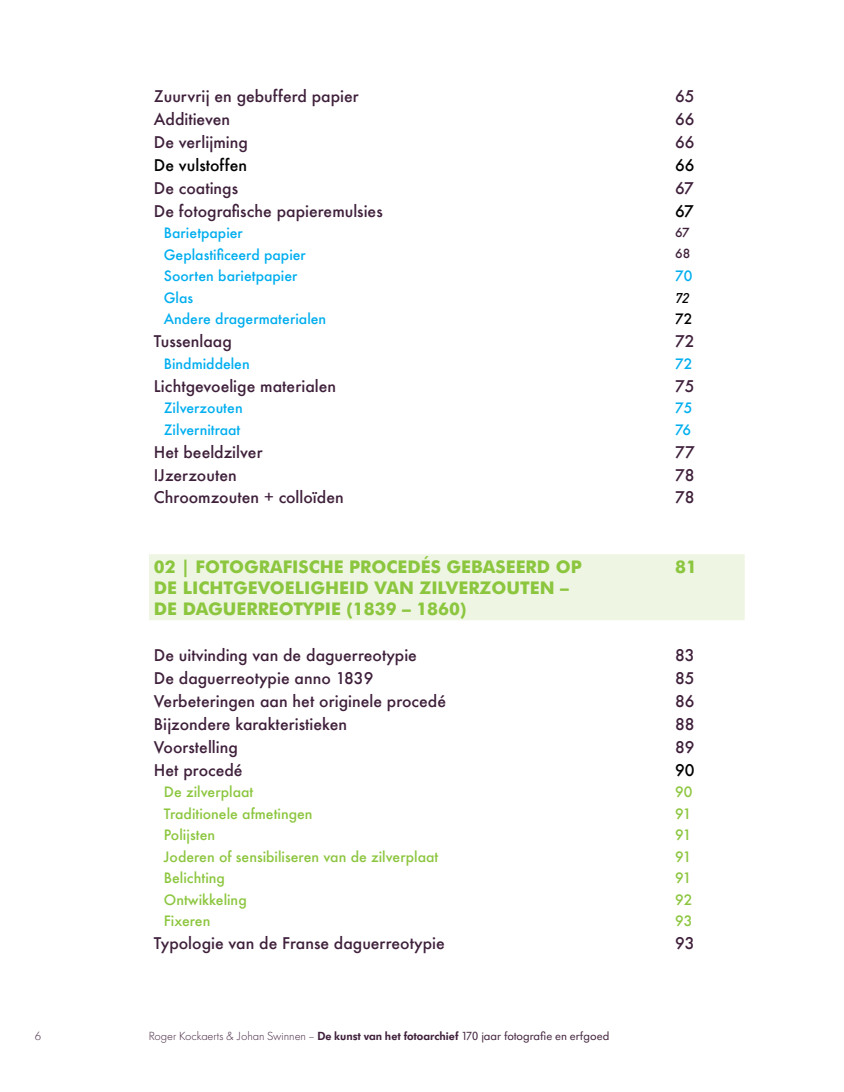
<style>
.page{position:relative;width:844px;height:1092px;background:#fff}
.page>*{position:absolute;margin:0;border:0;box-sizing:border-box;transform-origin:0 0}
.t1{font:700 17.5px/21px "Futura BT";color:#8cc63f}
.t2{font:500 15.75px "Futura";color:#3f203b}
.t3{font:500 15.75px "Futura";color:#000}
.t4{font:500 14px "Futura";color:#8cc63f}
.t5{font:500 14px "Futura";color:#00aeef}
.t6{font:italic 500 14px "DIN";color:#000}
.t7{font:500 14px "Futura";color:#000}
.t8{font:200 12.25px "Futura SB";color:#3f203b}
.t9{font:500 12.25px "Futura";color:#3f203b}
.s1{font-family:"Futura SB Dem Bol";font-weight:400}
.s2{font-weight:400}
</style>
<div class="page">
<div style="left:149px;top:554px;width:595px;height:66px;background:#eef6e3"></div>
<p class="t2" style="left:154px;top:86px;width:206px">Zuurvrij en gebufferd papier</p>
<p class="t2" style="left:675px;top:86px;width:21px">65</p>
<p class="t2" style="left:154px;top:109px;width:78px">Additieven</p>
<p class="t2" style="left:675px;top:109px;width:21px">66</p>
<p class="t2" style="left:154px;top:131px;width:95px">De verlijming</p>
<p class="t2" style="left:675px;top:131px;width:21px">66</p>
<p class="t3" style="left:154px;top:154px;width:95px">De vulstoffen</p>
<p class="t3" style="left:675px;top:154px;width:21px">66</p>
<p class="t2" style="left:154px;top:177px;width:86px">De coatings</p>
<p class="t2" style="left:675px;top:177px;width:20px">67</p>
<p class="t2" style="left:154px;top:200px;width:230px">De fotografische papieremulsies</p>
<p class="t3" style="left:675px;top:200px;width:20px">67</p>
<p class="t5" style="left:164px;top:224px;width:80px">Barietpapier</p>
<p class="t9" style="left:675px;top:224px;width:16px">67</p>
<p class="t5" style="left:164px;top:245px;width:143px">Geplastificeerd papier</p>
<p class="t9" style="left:675px;top:245px;width:17px">68</p>
<p class="t5" style="left:164px;top:266px;width:135px">Soorten barietpapier</p>
<p class="t5" style="left:675px;top:266px;width:19px">70</p>
<p class="t5" style="left:164px;top:288px;width:31px">Glas</p>
<p class="t6" style="left:675px;top:289px;width:16px">72</p>
<p class="t5" style="left:164px;top:309px;width:164px">Andere dragermaterialen</p>
<p class="t7" style="left:675px;top:309px;width:19px">72</p>
<p class="t2" style="left:154px;top:330px;width:79px">Tussenlaag</p>
<p class="t2" style="left:675px;top:330px;width:21px">72</p>
<p class="t5" style="left:164px;top:354px;width:87px">Bindmiddelen</p>
<p class="t5" style="left:675px;top:354px;width:19px">72</p>
<p class="t2" style="left:154px;top:375px;width:184px">Lichtgevoelige materialen</p>
<p class="t2" style="left:675px;top:375px;width:21px">75</p>
<p class="t5" style="left:164px;top:398px;width:80px">Zilverzouten</p>
<p class="t5" style="left:675px;top:398px;width:19px">75</p>
<p class="t5" style="left:164px;top:420px;width:78px">Zilvernitraat</p>
<p class="t5" style="left:675px;top:420px;width:17px">76</p>
<p class="t2" style="left:154px;top:441px;width:110px">Het beeldzilver</p>
<p class="t2" style="left:675px;top:441px;width:21px">77</p>
<p class="t2" style="left:154px;top:464px;width:84px">IJzerzouten</p>
<p class="t2" style="left:675px;top:464px;width:21px">78</p>
<p class="t2" style="left:154px;top:486px;width:191px">Chroomzouten + colloïden</p>
<p class="t2" style="left:675px;top:486px;width:21px">78</p>
<p class="t1" style="left:154px;top:556px;width:429px">02 | FOTOGRAFISCHE PROCEDÉS GEBASEERD OP<br>DE LICHTGEVOELIGHEID VAN ZILVERZOUTEN –<br>DE DAGUERREOT</p>
<p class="t1" style="left:303px;top:598px;width:20px">YPIE</p>
<p class="t1" style="left:346px;top:598px;width:121px">(1839 – 1860)</p>
<p class="t1" style="left:675px;top:556px;width:23px">81</p>
<p class="t2" style="left:154px;top:644px;width:264px">De uitvinding van de daguerreotypie</p>
<p class="t2" style="left:675px;top:644px;width:21px">83</p>
<p class="t2" style="left:154px;top:667px;width:221px">De daguerreotypie anno 1839</p>
<p class="t2" style="left:675px;top:667px;width:21px">85</p>
<p class="t2" style="left:154px;top:690px;width:293px">Verbeteringen aan het originele procedé</p>
<p class="t2" style="left:675px;top:690px;width:21px">86</p>
<p class="t2" style="left:154px;top:713px;width:195px">Bijzondere karakteristieken</p>
<p class="t2" style="left:675px;top:713px;width:21px">88</p>
<p class="t2" style="left:154px;top:736px;width:85px">Voorstelling</p>
<p class="t2" style="left:675px;top:736px;width:21px">89</p>
<p class="t2" style="left:154px;top:759px;width:90px">Het procedé</p>
<p class="t3" style="left:675px;top:759px;width:21px">90</p>
<p class="t4" style="left:164px;top:782px;width:91px">De zilverplaat</p>
<p class="t4" style="left:675px;top:782px;width:19px">90</p>
<p class="t4" style="left:164px;top:803px;width:150px">Traditionele afmetingen</p>
<p class="t4" style="left:675px;top:803px;width:18px">91</p>
<p class="t4" style="left:164px;top:825px;width:53px">Polijsten</p>
<p class="t4" style="left:675px;top:825px;width:18px">91</p>
<p class="t4" style="left:164px;top:846px;width:276px">Joderen of sensibiliseren van de zilverplaat</p>
<p class="t4" style="left:675px;top:846px;width:18px">91</p>
<p class="t4" style="left:164px;top:868px;width:63px">Belichting</p>
<p class="t4" style="left:675px;top:868px;width:18px">91</p>
<p class="t4" style="left:164px;top:889px;width:84px">Ontwikkeling</p>
<p class="t4" style="left:675px;top:889px;width:19px">92</p>
<p class="t4" style="left:164px;top:911px;width:48px">Fixeren</p>
<p class="t4" style="left:675px;top:911px;width:19px">93</p>
<p class="t2" style="left:154px;top:932px;width:292px">Typologie van de Franse daguerreotypie</p>
<p class="t2" style="left:675px;top:932px;width:21px">93</p>
<p class="t8" style="left:35px;top:1029px;width:8px">6</p>
<p class="t8" style="left:149px;top:1029px;width:462px">Roger Kockaerts &amp; Johan Swinnen – <span class="s1">De kunst van het fotoarchief</span> <span class="s2">170 jaar fotografie en erfgoed</span></p>
</div>
